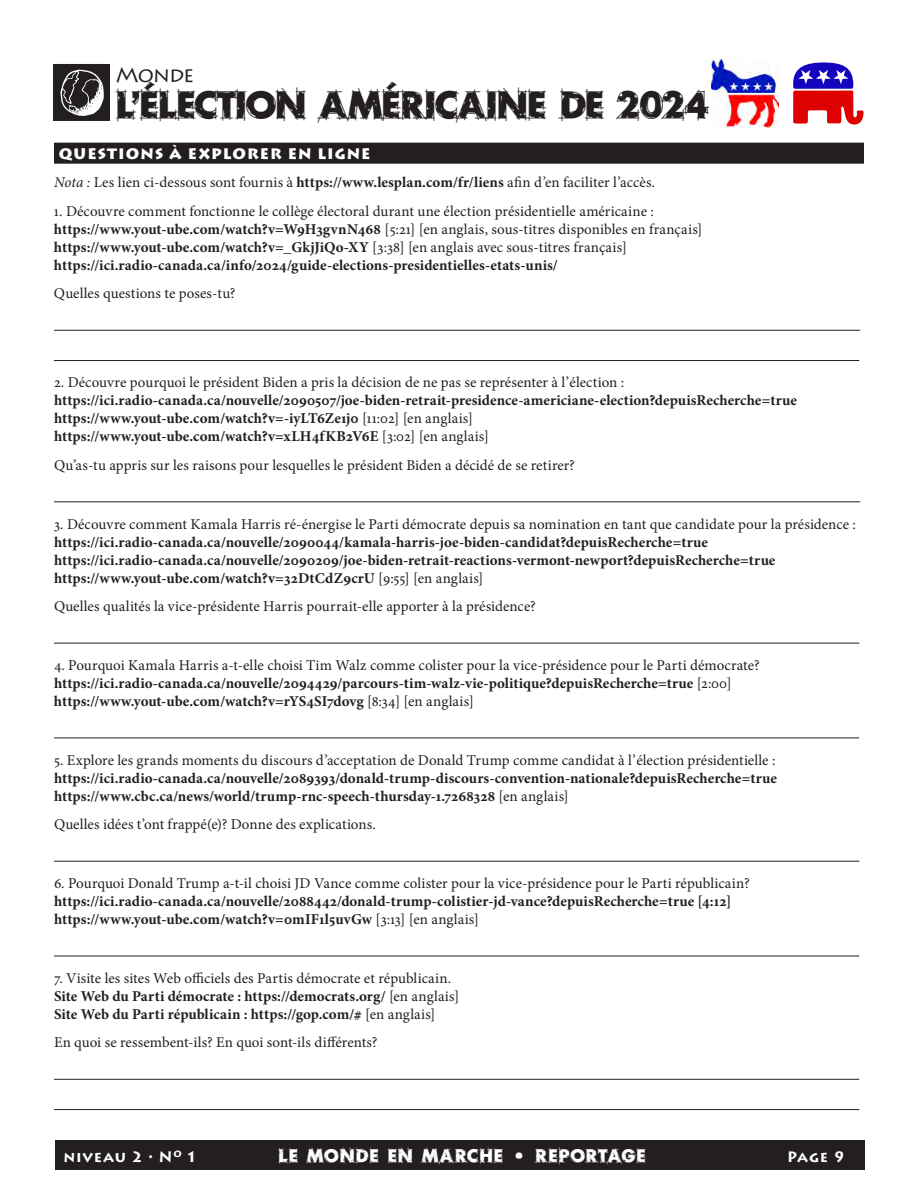
<style>
.page{position:relative;width:918px;height:1188px;background:#fff}
.page>*{position:absolute;margin:0;border:0;box-sizing:border-box;transform-origin:0 0}
.Headline_w_header{font:37.5px "Rough Draft";letter-spacing:-.015em;color:#231f20}
.Headline_w_header-2{font:21px "Lithos Pro";letter-spacing:-.05em;color:#231f20}
.t1{font:18px "Rough Draft";letter-spacing:.055em;color:#fff}
.Text_basic{font:700 15px/18px "Minion Pro";color:#231f20}
.Text_basic-2{font:15px/18px "Minion Pro";letter-spacing:.005em;color:#231f20}
.Subheader_black_bar{font:900 15px "Lithos Pro";letter-spacing:.07em;color:#fff}
.t2{font:700 15px "Lithos Pro";letter-spacing:.045em;color:#fff}
.s1{font-style:italic}
.s2{font-weight:700}
.s3{font-weight:400}
</style>
<div class="page">
<div style="left:54px;top:143px;width:810px;height:21px;background:#231f20"></div>
<hr style="left:54px;top:330px;width:806px;height:1px;background:#231f20">
<hr style="left:54px;top:360px;width:805px;height:1px;background:#231f20">
<hr style="left:54px;top:501px;width:806px;height:1px;background:#231f20">
<hr style="left:54px;top:643px;width:805px;height:1px;background:#231f20">
<hr style="left:54px;top:737px;width:805px;height:1px;background:#231f20">
<hr style="left:54px;top:861px;width:805px;height:1px;background:#231f20">
<hr style="left:54px;top:956px;width:805px;height:1px;background:#231f20">
<hr style="left:54px;top:1079px;width:805px;height:1px;background:#231f20">
<hr style="left:54px;top:1109px;width:805px;height:1px;background:#231f20">
<img style="left:711px;top:59px;width:68px;height:68px">
<svg style="left:793px;top:62px;width:71px;height:63px"></svg>
<div style="left:53px;top:64px;width:57px;height:57px;background:#231f20"></div>
<svg style="left:60px;top:70px;width:44px;height:46px"></svg>
<div style="left:55px;top:1140px;width:810px;height:30px;background:#231f20"></div>
<p class="Headline_w_header-2" style="left:116px;top:63px;width:80px">Monde</p>
<p class="Headline_w_header" style="left:116px;top:80px;width:594px">L’ÉLECTION AMÉRICAINE DE 2024</p>
<p class="Subheader_black_bar" style="left:59px;top:145px;width:313px">QUESTIONS À EXPLORER EN LIGNE</p>
<p class="Text_basic-2" style="left:54px;top:174px;width:603px"><span class="s1">Nota :</span> Les lien ci-dessous sont fournis à <span class="s2">https://www.lesplan.com/fr/liens</span> afin d’en faciliter l’accès.</p>
<p class="Text_basic-2" style="left:54px;top:202px;width:650px">1. Découvre comment fonctionne le collège électoral durant une élection présidentielle américaine : <span class="s2">https://www.yout-ube.com/watch?v=W9H3gvnN468</span> [5:21] [en anglais, sous-titres disponibles en français] <span class="s2">https://www.yout-ube.com/watch?v=_GkjJiQo-XY</span> [3:38] [en anglais avec sous-titres français] <span class="s2">https://ici.radio-canada.ca/info/2024/guide-elections-presidentielles-etats-unis/</span></p>
<p class="Text_basic-2" style="left:54px;top:285px;width:183px">Quelles questions te poses-tu?</p>
<p class="Text_basic" style="left:54px;top:373px;width:744px"><span class="s3">2. Découvre pourquoi le président Biden a pris la décision de ne pas se représenter à l’élection : </span>https://ici.radio-canada.ca/nouvelle/2090507/joe-biden-retrait-presidence-americiane-election?depuisRecherche=true https://www.yout-ube.com/watch?v=-iyLT6Ze1j0 <span class="s3">[11:02] [en anglais] </span>https://www.yout-ube.com/watch?v=xLH4fKB2V6E <span class="s3">[3:02] [en anglais]</span></p>
<p class="Text_basic-2" style="left:54px;top:456px;width:522px">Qu’as-tu appris sur les raisons pour lesquelles le président Biden a décidé de se retirer?</p>
<p class="Text_basic" style="left:54px;top:515px;width:804px"><span class="s3">3. Découvre comment Kamala Harris ré-énergise le Parti démocrate depuis sa nomination en tant que candidate pour la présidence : </span>https://ici.radio-canada.ca/nouvelle/2090044/kamala-harris-joe-biden-candidat?depuisRecherche=true https://ici.radio-canada.ca/nouvelle/2090209/joe-biden-retrait-reactions-vermont-newport?depuisRecherche=true https://www.yout-ube.com/watch?v=32DtCdZ9crU <span class="s3">[9:55] [en anglais]</span></p>
<p class="Text_basic-2" style="left:54px;top:597px;width:484px">Quelles qualités la vice-présidente Harris pourrait-elle apporter à la présidence?</p>
<p class="Text_basic" style="left:54px;top:656px;width:707px"><span class="s3">4. Pourquoi Kamala Harris a-t-elle choisi Tim Walz comme colister pour la vice-présidence pour le Parti démocrate? </span>https://ici.radio-canada.ca/nouvelle/2094429/parcours-tim-walz-vie-politique?depuisRecherche=true <span class="s3">[2:00] </span>https://www.yout-ube.com/watch?v=rYS4SI7dovg <span class="s3">[8:34] [en anglais]</span></p>
<p class="Text_basic" style="left:54px;top:751px;width:724px;text-align:justify"><span class="s3">5. Explore les grands moments du discours d’acceptation de Donald Trump comme candidat à l’élection présidentielle : </span>https://ici.radio-canada.ca/nouvelle/2089393/donald-trump-discours-convention-nationale?depuisRecherche=true https://www.cbc.ca/news/world/trump-rnc-speech-thursday-1.7268328 <span class="s3">[en anglais]</span></p>
<p class="Text_basic-2" style="left:54px;top:816px;width:323px">Quelles idées t’ont frappé(e)? Donne des explications.</p>
<p class="Text_basic" style="left:54px;top:874px;width:697px"><span class="s3">6. Pourquoi Donald Trump a-t-il choisi JD Vance comme colister pour la vice-présidence pour le Parti républicain? </span>https://ici.radio-canada.ca/nouvelle/2088442/donald-trump-colistier-jd-vance?depuisRecherche=true [4:12] https://www.yout-ube.com/watch?v=0mIF1l5uvGw <span class="s3">[3:13] [en anglais]</span></p>
<p class="Text_basic" style="left:54px;top:969px;width:407px"><span class="s3">7. Visite les sites Web officiels des Partis démocrate et républicain.<br></span>Site Web du Parti démocrate : https://democrats.org/ <span class="s3">[en anglais]<br></span>Site Web du Parti républicain : https://gop.com/# <span class="s3">[en anglais]</span></p>
<p class="Text_basic-2" style="left:54px;top:1034px;width:325px">En quoi se ressembent-ils? En quoi sont-ils différents?</p>
<p class="t2" style="left:64px;top:1148px;width:135px">niveau 2 • N<sup>o</sup> 1</p>
<p class="t1" style="left:279px;top:1144px;width:368px">LE MONDE EN MARCHE • REPORTAGE</p>
<p class="t2" style="left:787px;top:1148px;width:59px">Page 9</p>
</div>
